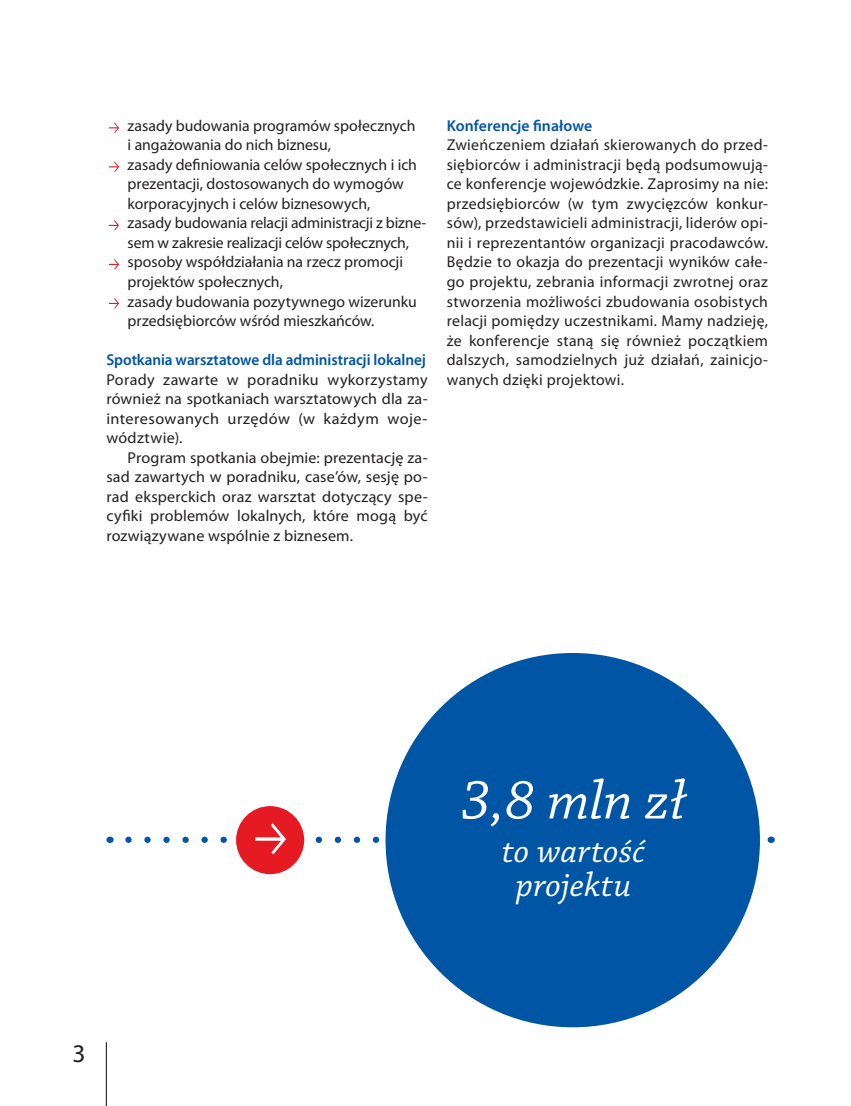
<style>
.page{position:relative;width:851px;height:1106px;background:#fff}
.page>*{position:absolute;margin:0;border:0;box-sizing:border-box;transform-origin:0 0}
.t1{font:italic 57.45px "Chaparral Pro";color:#fff}
.t2{font:italic 35.4px/33.8px "Chaparral Pro";color:#fff;text-align:center}
.t3{font:25.5px "Myriad Pro";color:#231f20}
.bulet{font:15.75px/19.5px "Myriad Pro";color:#231f20}
.tyt_niebieski_linia{font:600 15.75px "Myriad Pro";letter-spacing:-.005em;color:#0155a5}
</style>
<div class="page">
<svg style="left:109px;top:122px;width:10px;height:11px"></svg>
<svg style="left:109px;top:161px;width:10px;height:11px"></svg>
<svg style="left:109px;top:220px;width:10px;height:10px"></svg>
<svg style="left:109px;top:259px;width:10px;height:10px"></svg>
<svg style="left:109px;top:298px;width:10px;height:10px"></svg>
<div style="left:385px;top:653px;width:374px;height:374px;background:#0155a5;border-radius:50%"></div>
<div style="left:236px;top:806px;width:68px;height:68px;background:#e51a23;border-radius:50%"></div>
<svg style="left:128px;top:823px;width:632px;height:31px"></svg>
<hr style="left:106px;top:1042px;width:1px;height:64px;background:#231f20">
<p class="bulet" style="left:128px;top:116px;width:289px">zasady budowania programów społecznych i angażowania do nich biznesu,</p>
<p class="bulet" style="left:128px;top:155px;width:291px">zasady definiowania celów społecznych i ich prezentacji, dostosowanych do wymogów korporacyjnych i celów biznesowych,</p>
<p class="bulet" style="left:128px;top:213px;width:300px">zasady budowania relacji administracji z bizne&shy;sem w zakresie realizacji celów społecznych,</p>
<p class="bulet" style="left:128px;top:252px;width:277px">sposoby współdziałania na rzecz promocji projektów społecznych,</p>
<p class="bulet" style="left:128px;top:291px;width:291px">zasady budowania pozytywnego wizerunku przedsiębiorców wśród mieszkańców.</p>
<p class="tyt_niebieski_linia" style="left:106px;top:350px;width:321px">Spotkania warsztatowe dla administracji lokalnej</p>
<p class="bulet" style="left:106px;top:369px;width:323px;text-align:justify">Porady zawarte w poradniku wykorzystamy również na spotkaniach warsztatowych dla za&shy;interesowanych urzędów (w każdym woje&shy;wództwie).</p>
<p class="bulet" style="left:106px;top:447px;width:323px;text-align:justify;text-indent:21px">Program spotkania obejmie: prezentację za&shy;sad zawartych w poradniku, case’ów, sesję po&shy;rad eksperckich oraz warsztat dotyczący spe&shy;cyfiki problemów lokalnych, które mogą być rozwiązywane wspólnie z biznesem.</p>
<p class="tyt_niebieski_linia" style="left:446px;top:116px;width:147px">Konferencje finałowe</p>
<p class="bulet" style="left:446px;top:135px;width:323px;text-align:justify">Zwieńczeniem działań skierowanych do przed&shy;siębiorców i administracji będą podsumowują&shy;ce konferencje wojewódzkie. Zaprosimy na nie: przedsiębiorców (w tym zwycięzców konkur&shy;sów), przedstawicieli administracji, liderów opi&shy;nii i reprezentantów organizacji pracodawców.<br>Będzie to okazja do prezentacji wyników całe&shy;go projektu, zebrania informacji zwrotnej oraz stworzenia możliwości zbudowania osobistych relacji pomiędzy uczestnikami. Mamy nadzieję, że konferencje staną się również początkiem dalszych, samodzielnych już działań, zainicjo&shy;wanych dzięki projektowi.</p>
<p class="t3" style="left:73px;top:1038px;width:15px">3</p>
<p class="t1" style="left:461px;top:768px;width:227px">3,8 mln zł</p>
<p class="t2" style="left:501px;top:835px;width:145px">to wartość projektu</p>
</div>
